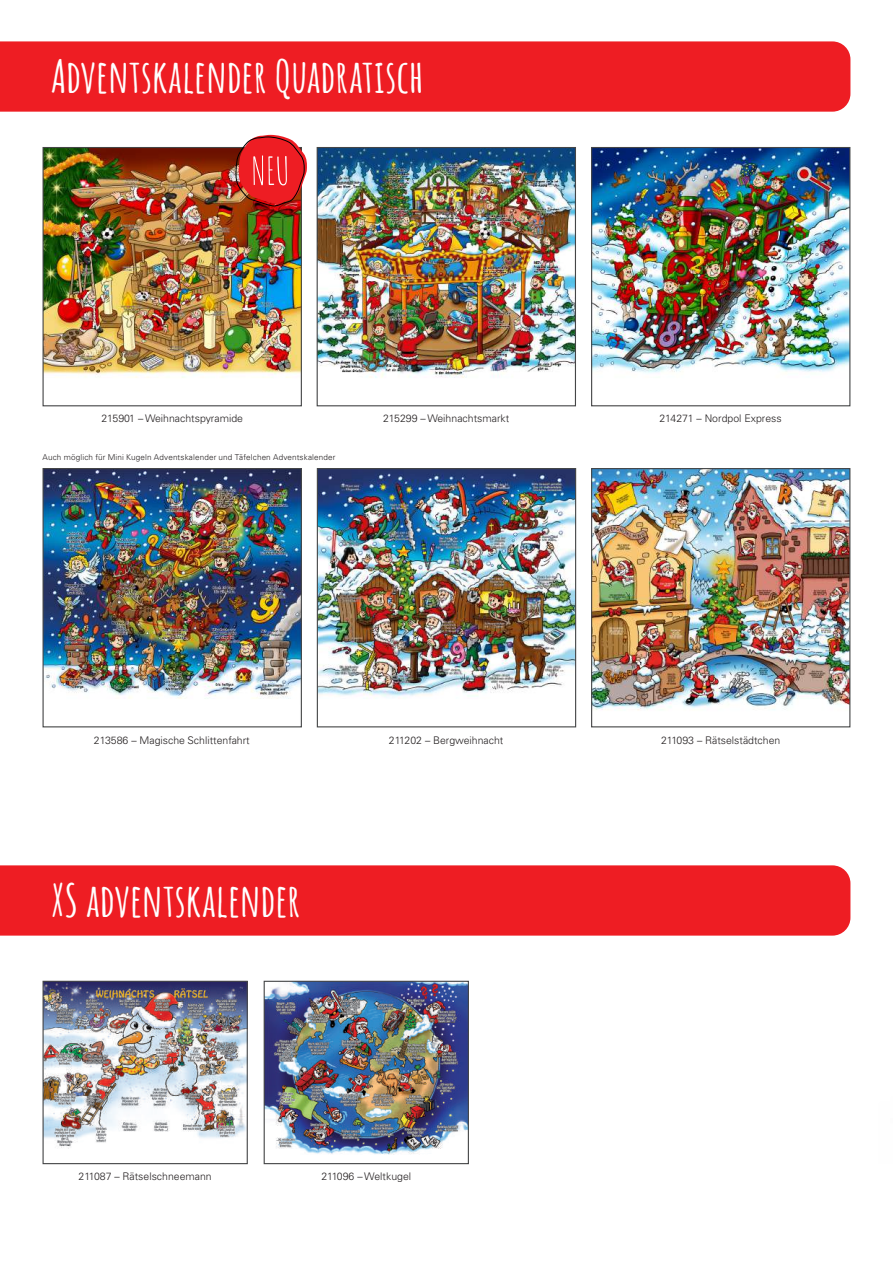
<style>
.page{position:relative;width:893px;height:1263px;background:#fff}
.page>*{position:absolute;margin:0;border:0;box-sizing:border-box;transform-origin:0 0}
.t1{font:700 45px "Amatic SC";letter-spacing:-.01em;color:#fff}
.t2{font:300 10.5px "Univers LT Pro 45";color:#231f20}
.t3{font:300 8.1px "Univers LT Pro 45";letter-spacing:.02em;color:#231f20}
</style>
<div class="page">
<img style="left:319px;top:470px;width:255px;height:228px">
<div style="left:317px;top:468px;width:259px;height:259px;border:1px solid #454647"></div>
<img style="left:45px;top:983px;width:201px;height:166px">
<div style="left:43px;top:981px;width:205px;height:183px;border:1px solid #454647"></div>
<img style="left:266px;top:983px;width:201px;height:172px">
<div style="left:264px;top:981px;width:205px;height:183px;border:1px solid #454647"></div>
<img style="left:593px;top:149px;width:255px;height:224px">
<div style="left:591px;top:147px;width:259px;height:259px;border:1px solid #454647"></div>
<img style="left:319px;top:149px;width:255px;height:229px">
<div style="left:317px;top:147px;width:259px;height:259px;border:1px solid #454647"></div>
<img style="left:45px;top:470px;width:255px;height:229px">
<div style="left:43px;top:468px;width:259px;height:259px;border:1px solid #454647"></div>
<img style="left:45px;top:149px;width:255px;height:229px">
<div style="left:43px;top:147px;width:259px;height:259px;border:1px solid #454647"></div>
<img style="left:593px;top:470px;width:255px;height:240px">
<div style="left:591px;top:468px;width:259px;height:259px;border:1px solid #454647"></div>
<img style="left:236px;top:135px;width:71px;height:71px">
<div style="left:0;top:41px;width:850px;height:71px;background:#ee1d23"></div>
<div style="left:0;top:865px;width:850px;height:70px;background:#ee1d23"></div>
<h1 class="t1" style="left:51px;top:42px;width:374px">Adventskalender Quadratisch</h1>
<p class="t2" style="left:101px;top:412px;width:143px">215901 – Weihnachtspyramide</p>
<p class="t3" style="left:43px;top:452px;width:294px">Auch möglich für Mini Kugeln Adventskalender und Täfelchen Adventskalender</p>
<p class="t2" style="left:383px;top:412px;width:128px">215299 – Weihnachtsmarkt</p>
<p class="t2" style="left:659px;top:412px;width:124px">214271 – Nordpol Express</p>
<p class="t2" style="left:94px;top:733px;width:157px">213586 – Magische Schlittenfahrt</p>
<h1 class="t1" style="left:51px;top:865px;width:251px">XS adventskalender</h1>
<p class="t2" style="left:389px;top:733px;width:116px">211202 – Bergweihnacht</p>
<p class="t2" style="left:661px;top:733px;width:121px">211093 – Rätselstädtchen</p>
<p class="t2" style="left:79px;top:1170px;width:135px">211087 – Rätselschneemann</p>
<p class="t2" style="left:321px;top:1170px;width:91px">211096 – Weltkugel</p>
</div>
